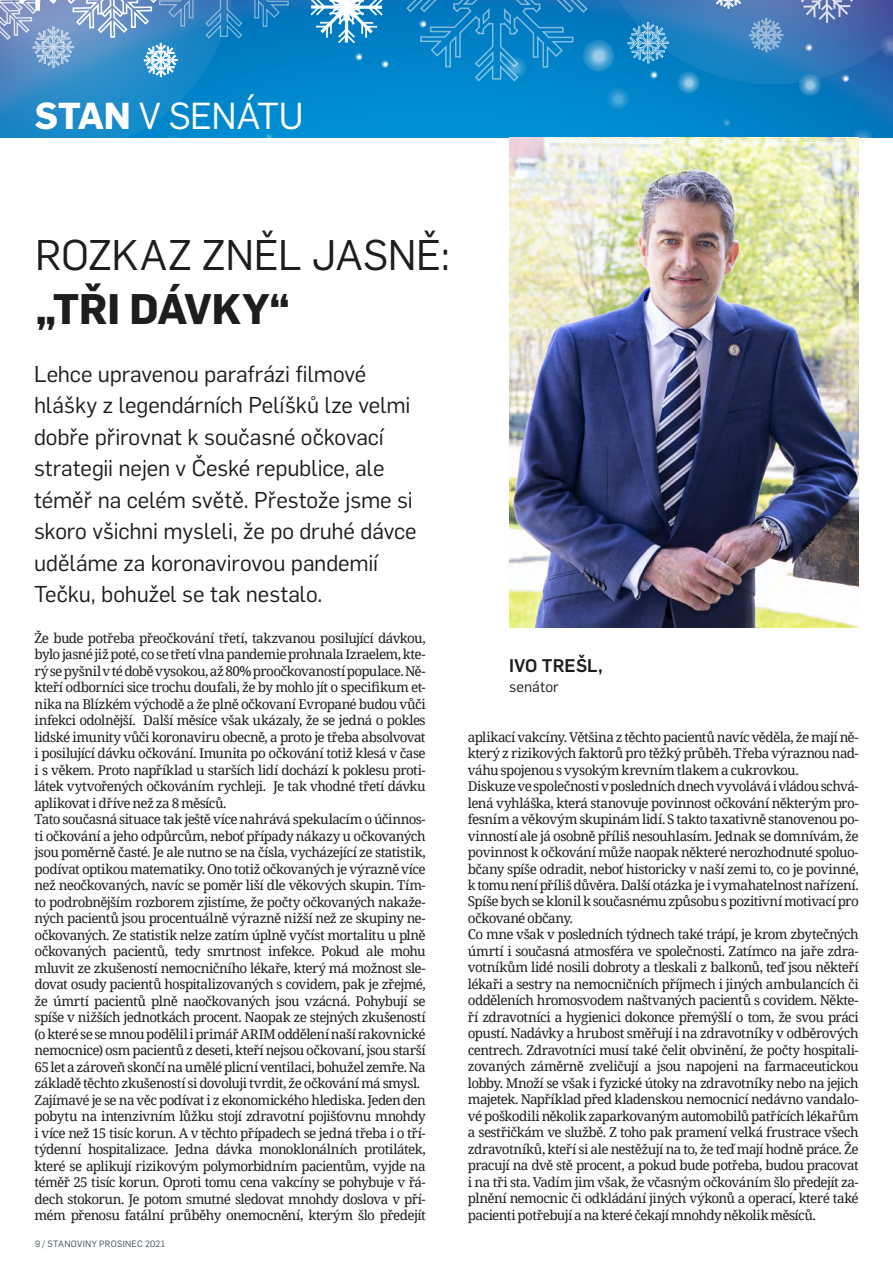
<style>
.page{position:relative;width:893px;height:1263px;background:#fff}
.page>*{position:absolute;margin:0;border:0;box-sizing:border-box;transform-origin:0 0}
.t1{font:42px "Flama";letter-spacing:-.005em;color:#1d1d1b}
.t2{font:700 42px "Flama";letter-spacing:-.005em;color:#1d1d1b}
.t3{font:36.9px "Flama";letter-spacing:-.015em;color:#fff}
.t4{font:22.5px/31.5px "Flama";letter-spacing:-.005em;color:#1d1d1b}
.t5{font:500 18px "Flama";letter-spacing:.005em;color:#1d1d1b}
.t6{font:15px "Flama";letter-spacing:.005em;color:#1d1d1b}
.t7{font:13.5px/16.5px "Noto Serif";letter-spacing:-.045em;color:#1d1d1b}
.t8{font:9px "Flama";letter-spacing:.03em;color:#3f4e55}
.s1{font-weight:700}
</style>
<div class="page">
<svg style="left:0;top:0;width:893px;height:138px;background:#2188c7"></svg>
<img style="left:509px;top:138px;width:350px;height:489px">
<h2 class="t3" style="left:35px;top:90px;width:270px"><span class="s1">STAN</span> V SENÁTU</h2>
<h1 class="t1" style="left:35px;top:226px;width:416px">ROZKAZ ZNĚL JASNĚ:</h1>
<h1 class="t2" style="left:35px;top:278px;width:257px">„TŘI DÁVKY“</h1>
<p class="t4" style="left:34px;top:357px;width:384px">Lehce upravenou parafrázi filmové hlášky z legendárních Pelíšků lze velmi dobře přirovnat k současné očkovací strategii nejen v České republice, ale téměř na celém světě. Přestože jsme si skoro všichni mysleli, že po druhé dávce uděláme za koronavirovou pandemií Tečku, bohužel se tak nestalo.</p>
<p class="t7" style="left:35px;top:629px;width:393px">Že bude potřeba přeočkování třetí, takzvanou posilující dávkou, bylo jasné již poté, co se třetí vlna pandemie prohnala Izraelem, kte&shy;rý se pyšnil vté době vysokou, až 80% proočkovaností populace. Ně&shy;kteří odborníci sice trochu doufali, že by mohlo jít o specifikum et&shy;nika na Blízkém východě a že plně očkovaní Evropané budou vůči infekci odolnější. Další měsíce však ukázaly, že se jedná o pokles lidské imunity vůči koronaviru obecně, a proto je třeba absolvovat i posilující dávku očkování. Imunita po očkování totiž klesá v čase i s věkem. Proto například u starších lidí dochází k poklesu proti&shy;látek vytvořených očkováním rychleji. Je tak vhodné třetí dávku aplikovat i dříve než za 8 měsíců.<br>Tato současná situace tak ještě více nahrává spekulacím o účinnos&shy;ti očkování a jeho odpůrcům, neboť případy nákazy u očkovaných jsou poměrně časté. Je ale nutno se na čísla, vycházející ze statistik, podívat optikou matematiky. Ono totiž očkovaných je výrazně více než neočkovaných, navíc se poměr liší dle věkových skupin. Tím&shy;to podrobnějším rozborem zjistíme, že počty očkovaných nakaže&shy;ných pacientů jsou procentuálně výrazně nižší než ze skupiny ne&shy;očkovaných. Ze statistik nelze zatím úplně vyčíst mortalitu u plně očkovaných pacientů, tedy smrtnost infekce. Pokud ale mohu mluvit ze zkušeností nemocničního lékaře, který má možnost sle&shy;dovat osudy pacientů hospitalizovaných s covidem, pak je zřejmé, že úmrtí pacientů plně naočkovaných jsou vzácná. Pohybují se spíše v nižších jednotkách procent. Naopak ze stejných zkušeností (o které se se mnou podělil i primář ARIM oddělení naší rakovnické nemocnice) osm pacientů z deseti, kteří nejsou očkovaní, jsou starší 65 let a zároveň skončí na umělé plicní ventilaci, bohužel zemře. Na základě těchto zkušeností si dovoluji tvrdit, že očkování má smysl.<br>Zajímavé je se na věc podívat i z ekonomického hlediska. Jeden den pobytu na intenzivním lůžku stojí zdravotní pojišťovnu mnohdy i více než 15 tisíc korun. A v těchto případech se jedná třeba i o tří&shy;týdenní hospitalizace. Jedna dávka monoklonálních protilátek, které se aplikují rizikovým polymorbidním pacientům, vyjde na téměř 25 tisíc korun. Oproti tomu cena vakcíny se pohybuje v řá&shy;dech stokorun. Je potom smutné sledovat mnohdy doslova v pří&shy;mém přenosu fatální průběhy onemocnění, kterým šlo předejít</p>
<p class="t8" style="left:35px;top:1238px;width:132px">9 / STANOVINY PROSINEC 2021</p>
<h3 class="t5" style="left:509px;top:653px;width:95px">IVO TREŠL,</h3>
<p class="t6" style="left:509px;top:676px;width:51px">senátor</p>
<p class="t7" style="left:468px;top:728px;width:392px">aplikací vakcíny. Většina z těchto pacientů navíc věděla, že mají ně&shy;který z rizikových faktorů pro těžký průběh. Třeba výraznou nad&shy;váhu spojenou s vysokým krevním tlakem a cukrovkou.<br>Diskuze ve společnosti vposledních dnech vyvolává ivládou schvá&shy;lená vyhláška, která stanovuje povinnost očkování některým pro&shy;fesním a věkovým skupinám lidí. S takto taxativně stanovenou po&shy;vinností ale já osobně příliš nesouhlasím. Jednak se domnívám, že povinnost k očkování může naopak některé nerozhodnuté spoluo&shy;bčany spíše odradit, neboť historicky v naší zemi to, co je povinné, k tomu není příliš důvěra. Další otázka je i vymahatelnost nařízení.<br>Spíše bych se klonil k současnému způsobu s pozitivní motivací pro očkované občany.<br>Co mne však v posledních týdnech také trápí, je krom zbytečných úmrtí i současná atmosféra ve společnosti. Zatímco na jaře zdra&shy;votníkům lidé nosili dobroty a tleskali z balkonů, teď jsou někteří lékaři a sestry na nemocničních příjmech i jiných ambulancích či odděleních hromosvodem naštvaných pacientů s covidem. Někte&shy;ří zdravotníci a hygienici dokonce přemýšlí o tom, že svou práci opustí. Nadávky a hrubost směřují i na zdravotníky v odběrových centrech. Zdravotníci musí také čelit obvinění, že počty hospitali&shy;zovaných záměrně zveličují a jsou napojeni na farmaceutickou lobby. Množí se však i fyzické útoky na zdravotníky nebo na jejich majetek. Například před kladenskou nemocnicí nedávno vandalo&shy;vé poškodili několik zaparkovaným automobilů patřících lékařům a sestřičkám ve službě. Z toho pak pramení velká frustrace všech zdravotníků, kteří si ale nestěžují na to, že teď mají hodně práce. Že pracují na dvě stě procent, a pokud bude potřeba, budou pracovat i na tři sta. Vadím jim však, že včasným očkováním šlo předejít za&shy;plnění nemocnic či odkládání jiných výkonů a operací, které také pacienti potřebují a na které čekají mnohdy několik měsíců.</p>
</div>
